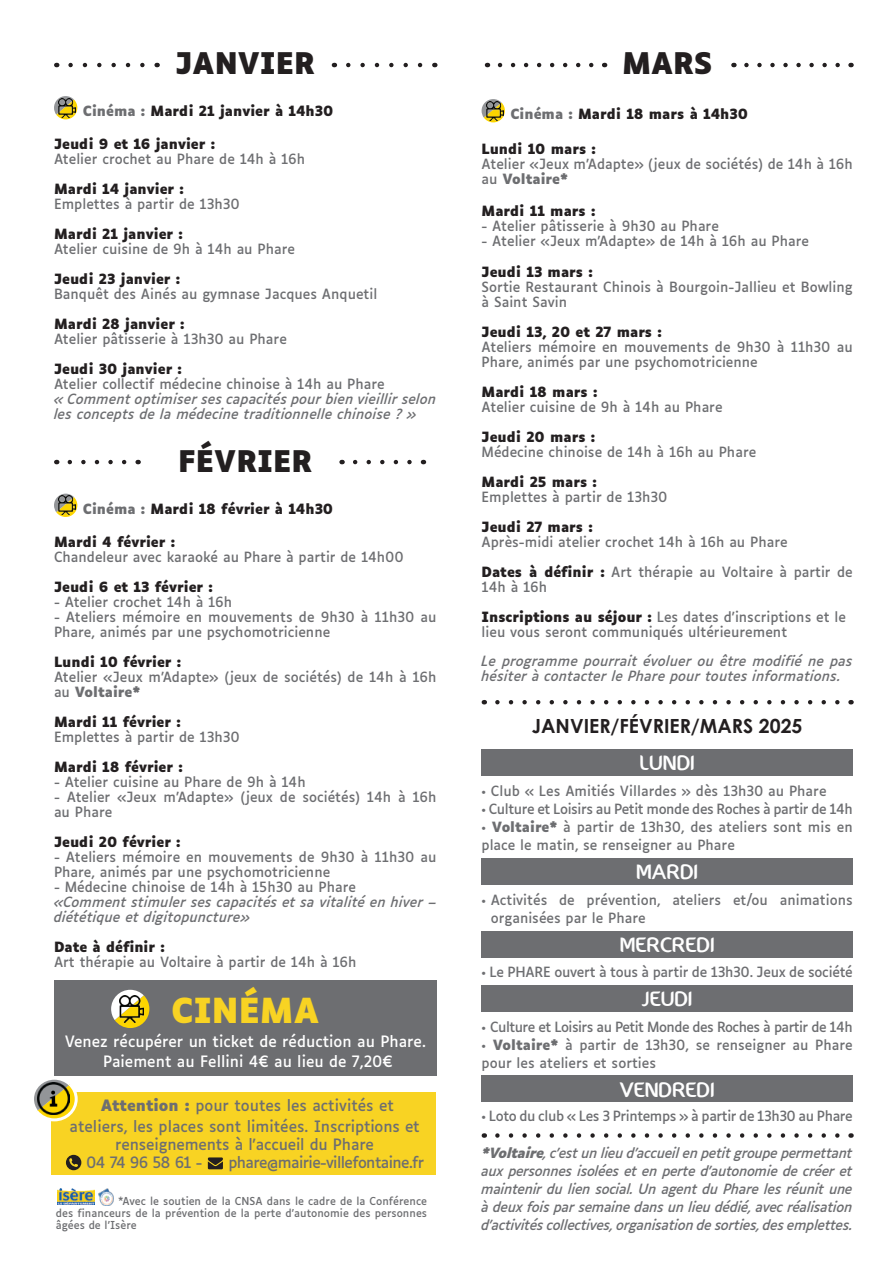
<style>
.page{position:relative;width:893px;height:1263px;background:#fff}
.page>*{position:absolute;margin:0;border:0;box-sizing:border-box;transform-origin:0 0}
.t1{font:700 33px "Luciole";color:#f8d323}
.t2{font:700 28.5px "Luciole";color:#231f20}
.t3{font:21px "Fontastique Fontastique";color:#fff}
.t4{font:700 19.5px "Century Gothic";color:#231f20}
.t5{font:15px/21px "Luciole";letter-spacing:-.01em;color:#6d6e71;text-align:center}
.t6{font:15px/19.8px "Luciole";color:#fff;text-align:center}
.t7{font:15px "Luciole";letter-spacing:-.04em;color:#6d6e71}
.t8{font:13.5px/15px "Luciole";color:#6d6e71}
.t9{font:italic 13.5px/18px "Luciole";color:#6d6e71}
.t10{font:700 13.5px "Luciole";color:#231f20}
.t11{font:13.5px "Luciole";letter-spacing:-.03em;color:#6d6e71}
.t12{font:13.5px "Luciole";letter-spacing:-.04em;color:#6d6e71}
.t13{font:13.5px "Luciole";letter-spacing:-.02em;color:#6d6e71}
.t14{font:10.5px/12px "Luciole";color:#6d6e71;text-align:justify}
.s1{color:#6d6e71}
.s2{font-weight:700}
.s3{font-weight:700;color:#231f20}
</style>
<div class="page">
<div style="left:51px;top:1092px;width:385px;height:82px;background:#f8d323"></div>
<svg style="left:66px;top:1155px;width:15px;height:15px"></svg>
<svg style="left:208px;top:1157px;width:15px;height:12px"></svg>
<svg style="left:482px;top:99px;width:23px;height:23px"></svg>
<img style="left:486px;top:101px;width:17px;height:19px">
<svg style="left:54px;top:96px;width:23px;height:23px"></svg>
<img style="left:59px;top:98px;width:17px;height:19px">
<svg style="left:54px;top:494px;width:23px;height:23px"></svg>
<img style="left:59px;top:496px;width:17px;height:19px">
<div style="left:54px;top:980px;width:383px;height:96px;background:#6d6e71"></div>
<svg style="left:111px;top:990px;width:38px;height:38px"></svg>
<img style="left:119px;top:996px;width:24px;height:26px">
<div style="left:482px;top:749px;width:371px;height:26px;background:#6d6e71"></div>
<div style="left:482px;top:858px;width:371px;height:26px;background:#6d6e71"></div>
<div style="left:482px;top:931px;width:371px;height:26px;background:#6d6e71"></div>
<div style="left:482px;top:985px;width:371px;height:27px;background:#6d6e71"></div>
<div style="left:482px;top:1075px;width:371px;height:27px;background:#6d6e71"></div>
<svg style="left:497px;top:700px;width:343px;height:4px"></svg>
<svg style="left:497px;top:1133px;width:343px;height:5px"></svg>
<svg style="left:500px;top:63px;width:94px;height:4px"></svg>
<svg style="left:348px;top:63px;width:75px;height:4px"></svg>
<svg style="left:71px;top:63px;width:74px;height:4px"></svg>
<svg style="left:746px;top:63px;width:94px;height:4px"></svg>
<svg style="left:355px;top:460px;width:57px;height:4px"></svg>
<svg style="left:70px;top:460px;width:57px;height:4px"></svg>
<svg style="left:34px;top:1080px;width:44px;height:42px"></svg>
<img style="left:38px;top:1083px;width:31px;height:31px">
<img style="left:57px;top:1189px;width:37px;height:16px">
<img style="left:98px;top:1188px;width:16px;height:17px">
<h2 class="t2" style="left:175px;top:43px;width:141px">JANVIER</h2>
<p class="t10" style="left:83px;top:102px;width:252px"><span class="s1">Cinéma :</span> Mardi 21 janvier à 14h30</p>
<p class="t10" style="left:54px;top:135px;width:163px">Jeudi 9 et 16 janvier :</p>
<p class="t8" style="left:54px;top:151px;width:253px">Atelier crochet au Phare de 14h à 16h</p>
<p class="t10" style="left:54px;top:180px;width:131px">Mardi 14 janvier :</p>
<p class="t8" style="left:54px;top:196px;width:187px">Emplettes à partir de 13h30</p>
<p class="t10" style="left:54px;top:225px;width:130px">Mardi 21 janvier :</p>
<p class="t8" style="left:54px;top:241px;width:242px">Atelier cuisine de 9h à 14h au Phare</p>
<p class="t10" style="left:54px;top:270px;width:128px">Jeudi 23 janvier :</p>
<p class="t8" style="left:54px;top:286px;width:325px">Banquêt des Ainés au gymnase Jacques Anquetil</p>
<p class="t10" style="left:54px;top:315px;width:132px">Mardi 28 janvier :</p>
<p class="t8" style="left:54px;top:331px;width:234px">Atelier pâtisserie à 13h30 au Phare</p>
<p class="t10" style="left:54px;top:360px;width:129px">Jeudi 30 janvier :</p>
<p class="t8" style="left:54px;top:376px;width:332px">Atelier collectif médecine chinoise à 14h au Phare</p>
<p class="t9" style="left:54px;top:392px;width:384px;line-height:15px">« Comment optimiser ses capacités pour bien vieillir selon les concepts de la médecine traditionnelle chinoise ? »</p>
<h2 class="t2" style="left:178px;top:441px;width:136px">FÉVRIER</h2>
<p class="t10" style="left:83px;top:499px;width:252px"><span class="s1">Cinéma :</span> Mardi 18 février à 14h30</p>
<p class="t10" style="left:54px;top:532px;width:123px">Mardi 4 février :</p>
<p class="t8" style="left:54px;top:550px;width:351px">Chandeleur avec karaoké au Phare à partir de 14h00</p>
<p class="t10" style="left:54px;top:577px;width:160px">Jeudi 6 et 13 février :</p>
<p class="t8" style="left:54px;top:593px;width:180px">- Atelier crochet 14h à 16h</p>
<p class="t8" style="left:54px;top:608px;width:384px">- Ateliers mémoire en mouvements de 9h30 à 11h30 au<br>Phare, animés par une psychomotricienne</p>
<p class="t10" style="left:54px;top:652px;width:129px">Lundi 10 février :</p>
<p class="t8" style="left:54px;top:668px;width:384px">Atelier «Jeux m’Adapte» (jeux de sociétés) de 14h à 16h au <span class="s2">Voltaire*</span></p>
<p class="t10" style="left:54px;top:712px;width:128px">Mardi 11 février :</p>
<p class="t8" style="left:54px;top:728px;width:187px">Emplettes à partir de 13h30</p>
<p class="t10" style="left:54px;top:757px;width:130px">Mardi 18 février :</p>
<p class="t8" style="left:54px;top:773px;width:253px">- Atelier cuisine au Phare de 9h à 14h</p>
<p class="t8" style="left:54px;top:788px;width:384px">- Atelier «Jeux m’Adapte» (jeux de sociétés) 14h à 16h au Phare</p>
<p class="t10" style="left:54px;top:832px;width:128px">Jeudi 20 février :</p>
<p class="t8" style="left:54px;top:848px;width:384px">- Ateliers mémoire en mouvements de 9h30 à 11h30 au<br>Phare, animés par une psychomotricienne</p>
<p class="t8" style="left:54px;top:878px;width:303px">- Médecine chinoise de 14h à 15h30 au Phare</p>
<p class="t9" style="left:54px;top:895px;width:384px;line-height:15px">«Comment stimuler ses capacités et sa vitalité en hiver – diététique et digitopuncture»</p>
<p class="t10" style="left:54px;top:939px;width:112px">Date à définir :</p>
<p class="t8" style="left:54px;top:953px;width:304px">Art thérapie au Voltaire à partir de 14h à 16h</p>
<h1 class="t1" style="left:171px;top:986px;width:149px">CINÉMA</h1>
<p class="t6" style="left:65px;top:1030px;width:363px">Venez récupérer un ticket de réduction au Phare.<br>Paiement au Fellini 4€ au lieu de 7,20€</p>
<p class="t5" style="left:70px;top:1093px;width:352px"><span class="s2">Attention :</span> pour toutes les activités et ateliers, les places sont limitées. Inscriptions et</p>
<p class="t5" style="left:86px;top:1134px;width:289px;line-height:18px;text-align:left;text-indent:29px">renseignements à l’accueil du Phare<br>04 74 96 58 61 -</p>
<p class="t7" style="left:228px;top:1148px;width:197px">phare@mairie-villefontaine.fr</p>
<p class="t14" style="left:56px;top:1194px;width:373px;text-indent:62px">*Avec le soutien de la CNSA dans le cadre de la Conférence des financeurs de la prévention de la perte d’autonomie des personnes âgées de l’Isère</p>
<h2 class="t2" style="left:622px;top:43px;width:92px">MARS</h2>
<p class="t10" style="left:511px;top:105px;width:239px"><span class="s1">Cinéma :</span> Mardi 18 mars à 14h30</p>
<p class="t10" style="left:482px;top:139px;width:116px">Lundi 10 mars :</p>
<p class="t8" style="left:482px;top:155px;width:373px">Atelier «Jeux m’Adapte» (jeux de sociétés) de 14h à 16h au <span class="s2">Voltaire*</span></p>
<p class="t10" style="left:482px;top:201px;width:115px">Mardi 11 mars :</p>
<p class="t8" style="left:482px;top:217px;width:239px">- Atelier pâtisserie à 9h30 au Phare</p>
<p class="t8" style="left:482px;top:232px;width:329px">- Atelier «Jeux m’Adapte» de 14h à 16h au Phare</p>
<p class="t10" style="left:482px;top:263px;width:113px">Jeudi 13 mars :</p>
<p class="t8" style="left:482px;top:279px;width:373px">Sortie Restaurant Chinois à Bourgoin-Jallieu et Bowling à Saint Savin</p>
<p class="t10" style="left:482px;top:323px;width:182px">Jeudi 13, 20 et 27 mars :</p>
<p class="t8" style="left:482px;top:339px;width:373px">Ateliers mémoire en mouvements de 9h30 à 11h30 au<br>Phare, animés par une psychomotricienne</p>
<p class="t10" style="left:482px;top:383px;width:117px">Mardi 18 mars :</p>
<p class="t8" style="left:482px;top:399px;width:242px">Atelier cuisine de 9h à 14h au Phare</p>
<p class="t10" style="left:482px;top:428px;width:115px">Jeudi 20 mars :</p>
<p class="t8" style="left:482px;top:444px;width:276px">Médecine chinoise de 14h à 16h au Phare</p>
<p class="t10" style="left:482px;top:473px;width:117px">Mardi 25 mars :</p>
<p class="t8" style="left:482px;top:489px;width:187px">Emplettes à partir de 13h30</p>
<p class="t10" style="left:482px;top:518px;width:113px">Jeudi 27 mars :</p>
<p class="t8" style="left:482px;top:534px;width:308px">Après-midi atelier crochet 14h à 16h au Phare</p>
<p class="t8" style="left:482px;top:564px;width:373px"><span class="s3">Dates à définir :</span> Art thérapie au Voltaire à partir de<br>14h à 16h</p>
<p class="t8" style="left:482px;top:609px;width:366px"><span class="s3">Inscriptions au séjour :</span> Les dates d’inscriptions et le lieu vous seront communiqués ultérieurement</p>
<p class="t9" style="left:482px;top:652px;width:373px;line-height:15px">Le programme pourrait évoluer ou être modifié ne pas hésiter à contacter le Phare pour toutes informations.</p>
<h3 class="t4" style="left:532px;top:717px;width:272px">JANVIER/FÉVRIER/MARS 2025</h3>
<h3 class="t3" style="left:640px;top:755px;width:57px">LUNDI</h3>
<p class="t8" style="left:482px;top:782px;width:346px">• Club « Les Amitiés Villardes » dès 13h30 au Phare</p>
<p class="t11" style="left:482px;top:797px;width:373px">• Culture et Loisirs au Petit monde des Roches à partir de 14h</p>
<p class="t8" style="left:482px;top:819px;width:373px;line-height:18px">• <span class="s2">Voltaire*</span> à partir de 13h30, des ateliers sont mis en place le matin, se renseigner au Phare</p>
<h3 class="t3" style="left:636px;top:864px;width:63px">MARDI</h3>
<p class="t8" style="left:491px;top:890px;width:364px;line-height:18px;text-indent:-9px">• Activités de prévention, ateliers et/ou animations organisées par le Phare</p>
<h3 class="t3" style="left:620px;top:937px;width:96px">MERCREDI</h3>
<p class="t13" style="left:482px;top:960px;width:373px">• Le PHARE ouvert à tous à partir de 13h30. Jeux de société</p>
<h3 class="t3" style="left:642px;top:992px;width:52px">JEUDI</h3>
<p class="t12" style="left:482px;top:1014px;width:373px">• Culture et Loisirs au Petit Monde des Roches à partir de 14h</p>
<p class="t8" style="left:482px;top:1036px;width:373px;line-height:18px">• <span class="s2">Voltaire*</span> à partir de 13h30, se renseigner au Phare pour les ateliers et sorties</p>
<h3 class="t3" style="left:620px;top:1082px;width:96px">VENDREDI</h3>
<p class="t11" style="left:482px;top:1104px;width:373px">• Loto du club « Les 3 Printemps » à partir de 13h30 au Phare</p>
<p class="t9" style="left:482px;top:1144px;width:373px;text-align:justify"><span class="s2">*Voltaire</span>, c’est un lieu d’accueil en petit groupe permettant aux personnes isolées et en perte d’autonomie de créer et maintenir du lien social. Un agent du Phare les réunit une à deux fois par semaine dans un lieu dédié, avec réalisation d’activités collectives, organisation de sorties, des emplettes.</p>
</div>
